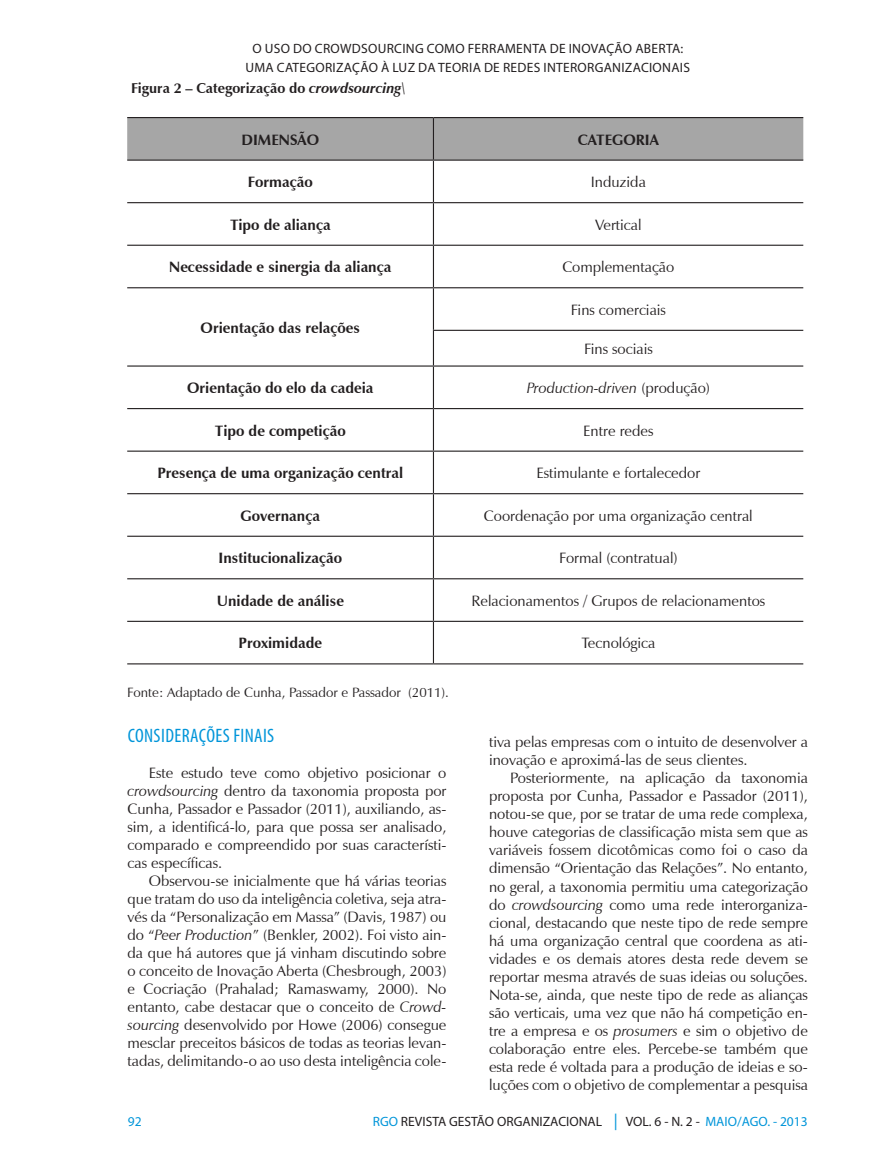
<style>
.page{position:relative;width:893px;height:1170px;background:#fff}
.page>*{position:absolute;margin:0;border:0;box-sizing:border-box;transform-origin:0 0}
.t1{font:condensed 19.5px "Myriad Pro";letter-spacing:.02em;color:#0095d9}
.t2{font:15px/18px "Zapf Humanist 601 BT";color:#231f20;text-align:justify}
.t3{font:700 15px "Zapf Humanist 601 BT";color:#231f20}
.t4{font:italic 15px "Zapf Humanist 601 BT";color:#231f20}
.t5{font:700 14.25px "Zapf Humanist 601 BT";color:#231f20}
.t6{font:13.5px/19.5px "Myriad Pro";letter-spacing:.02em;color:#231f20;text-align:center}
.t7{font:13.5px "Myriad Pro";color:#231f20}
.t8{font:13.5px "Zapf Humanist 601 BT";color:#231f20}
.t9{font:13.5px "Myriad Pro";color:#0095d9}
.s1{font-style:italic}
.s2{font-style:normal}
.s3{color:#0095d9}
.s4{font-size:16.5px;color:#0095d9}
</style>
<div class="page">
<div style="left:127px;top:118px;width:676px;height:41px;background:#a6a6a6"></div>
<svg style="left:127px;top:161px;width:676px;height:502px"></svg>
<hr style="left:127px;top:117px;width:306px;height:1px;background:#231f20">
<hr style="left:433px;top:117px;width:370px;height:1px;background:#231f20">
<hr style="left:127px;top:159px;width:306px;height:2px;background:#231f20">
<hr style="left:433px;top:159px;width:370px;height:2px;background:#231f20">
<hr style="left:127px;top:202px;width:306px;height:1px;background:#231f20">
<hr style="left:433px;top:202px;width:370px;height:1px;background:#231f20">
<hr style="left:127px;top:245px;width:306px;height:1px;background:#231f20">
<hr style="left:433px;top:245px;width:370px;height:1px;background:#231f20">
<hr style="left:127px;top:287px;width:306px;height:1px;background:#231f20">
<hr style="left:433px;top:287px;width:370px;height:1px;background:#231f20">
<hr style="left:433px;top:330px;width:370px;height:1px;background:#231f20">
<hr style="left:127px;top:365px;width:306px;height:1px;background:#231f20">
<hr style="left:433px;top:365px;width:370px;height:1px;background:#231f20">
<hr style="left:127px;top:408px;width:306px;height:1px;background:#231f20">
<hr style="left:433px;top:408px;width:370px;height:1px;background:#231f20">
<hr style="left:127px;top:450px;width:306px;height:1px;background:#231f20">
<hr style="left:433px;top:450px;width:370px;height:1px;background:#231f20">
<hr style="left:127px;top:493px;width:306px;height:1px;background:#231f20">
<hr style="left:433px;top:493px;width:370px;height:1px;background:#231f20">
<hr style="left:127px;top:535px;width:306px;height:2px;background:#231f20">
<hr style="left:433px;top:535px;width:370px;height:2px;background:#231f20">
<hr style="left:127px;top:578px;width:306px;height:1px;background:#231f20">
<hr style="left:433px;top:578px;width:370px;height:1px;background:#231f20">
<hr style="left:127px;top:620px;width:306px;height:2px;background:#231f20">
<hr style="left:433px;top:620px;width:370px;height:2px;background:#231f20">
<hr style="left:127px;top:663px;width:306px;height:1px;background:#231f20">
<hr style="left:433px;top:663px;width:370px;height:1px;background:#231f20">
<hr style="left:433px;top:118px;width:1px;height:41px;background:#231f20">
<hr style="left:433px;top:161px;width:1px;height:41px;background:#231f20">
<hr style="left:433px;top:203px;width:1px;height:42px;background:#231f20">
<hr style="left:433px;top:246px;width:1px;height:41px;background:#231f20">
<hr style="left:433px;top:288px;width:1px;height:42px;background:#231f20">
<hr style="left:433px;top:331px;width:1px;height:34px;background:#231f20">
<hr style="left:433px;top:366px;width:1px;height:42px;background:#231f20">
<hr style="left:433px;top:409px;width:1px;height:41px;background:#231f20">
<hr style="left:433px;top:451px;width:1px;height:42px;background:#231f20">
<hr style="left:433px;top:494px;width:1px;height:41px;background:#231f20">
<hr style="left:433px;top:537px;width:1px;height:41px;background:#231f20">
<hr style="left:433px;top:579px;width:1px;height:41px;background:#231f20">
<hr style="left:433px;top:622px;width:1px;height:41px;background:#231f20">
<p class="t6" style="left:246px;top:38px;width:446px">O USO DO CROWDSOURCING COMO FERRAMENTA DE INOVAÇÃO ABERTA:<br>UMA CATEGORIZAÇÃO À LUZ DA TEORIA DE REDES INTERORGANIZACIONAIS</p>
<p class="t5" style="left:131px;top:79px;width:276px">Figura 2 – Categorização do <span class="s1">crowdsourcing\</span></p>
<p class="t3" style="left:242px;top:130px;width:79px">DIMENSÃO</p>
<p class="t3" style="left:578px;top:130px;width:82px">CATEGORIA</p>
<p class="t3" style="left:248px;top:173px;width:66px">Formação</p>
<p class="t2" style="left:591px;top:173px;width:57px">Induzida</p>
<p class="t3" style="left:230px;top:215px;width:102px">Tipo de aliança</p>
<p class="t2" style="left:595px;top:215px;width:48px">Vertical</p>
<p class="t3" style="left:169px;top:258px;width:224px">Necessidade e sinergia da aliança</p>
<p class="t2" style="left:562px;top:258px;width:113px">Complementação</p>
<p class="t3" style="left:201px;top:318px;width:161px">Orientação das relações</p>
<p class="t2" style="left:571px;top:300px;width:97px">Fins comerciais</p>
<p class="t2" style="left:584px;top:340px;width:70px">Fins sociais</p>
<p class="t3" style="left:187px;top:378px;width:188px">Orientação do elo da cadeia</p>
<p class="t4" style="left:527px;top:378px;width:185px">Production-driven <span class="s2">(produção)</span></p>
<p class="t3" style="left:215px;top:421px;width:132px">Tipo de competição</p>
<p class="t2" style="left:583px;top:421px;width:72px">Entre redes</p>
<p class="t3" style="left:157px;top:463px;width:247px">Presença de uma organização central</p>
<p class="t2" style="left:536px;top:464px;width:166px">Estimulante e fortalecedor</p>
<p class="t3" style="left:241px;top:506px;width:81px">Governança</p>
<p class="t2" style="left:484px;top:506px;width:270px">Coordenação por uma organização central</p>
<p class="t3" style="left:218px;top:548px;width:125px">Institucionalização</p>
<p class="t2" style="left:559px;top:549px;width:120px">Formal (contratual)</p>
<p class="t3" style="left:217px;top:591px;width:129px">Unidade de análise</p>
<p class="t2" style="left:471px;top:591px;width:295px">Relacionamentos / Grupos de relacionamentos</p>
<p class="t3" style="left:239px;top:634px;width:85px">Proximidade</p>
<p class="t2" style="left:581px;top:634px;width:75px">Tecnológica</p>
<p class="t8" style="left:127px;top:683px;width:323px">Fonte: Adaptado de Cunha, Passador e Passador (2011).</p>
<h1 class="t1" style="left:128px;top:723px;width:148px">CONSIDERAÇÕES FINAIS</h1>
<p class="t2" style="left:128px;top:764px;width:320px;text-indent:21px">Este estudo teve como objetivo posicionar o <span class="s1">crowdsourcing</span> dentro da taxonomia proposta por Cunha, Passador e Passador (2011), auxiliando, as&shy;sim, a identificá-lo, para que possa ser analisado, comparado e compreendido por suas característi&shy;cas específicas.</p>
<p class="t2" style="left:128px;top:872px;width:320px;text-indent:21px">Observou-se inicialmente que há várias teorias que tratam do uso da inteligência coletiva, seja atra&shy;vés da “Personalização em Massa” (Davis, 1987) ou do “<span class="s1">Peer Production</span>” (Benkler, 2002). Foi visto ain&shy;da que há autores que já vinham discutindo sobre o conceito de Inovação Aberta (Chesbrough, 2003) e Cocriação (Prahalad; Ramaswamy, 2000). No entanto, cabe destacar que o conceito de <span class="s1">Crowd&shy;sourcing</span> desenvolvido por Howe (2006) consegue mesclar preceitos básicos de todas as teorias levan&shy;tadas, delimitando-o ao uso desta inteligência cole-</p>
<p class="t2" style="left:489px;top:733px;width:320px">tiva pelas empresas com o intuito de desenvolver a inovação e aproximá-las de seus clientes.</p>
<p class="t2" style="left:489px;top:769px;width:320px;text-indent:21px">Posteriormente, na aplicação da taxonomia proposta por Cunha, Passador e Passador (2011), notou-se que, por se tratar de uma rede complexa, houve categorias de classificação mista sem que as variáveis fossem dicotômicas como foi o caso da dimensão “Orientação das Relações”. No entanto, no geral, a taxonomia permitiu uma categorização do <span class="s1">crowdsourcing</span> como uma rede interorganiza&shy;cional, destacando que neste tipo de rede sempre há uma organização central que coordena as ati&shy;vidades e os demais atores desta rede devem se reportar mesma através de suas ideias ou soluções.<br>Nota-se, ainda, que neste tipo de rede as alianças são verticais, uma vez que não há competição en&shy;tre a empresa e os <span class="s1">prosumers</span> e sim o objetivo de colaboração entre eles. Percebe-se também que esta rede é voltada para a produção de ideias e so&shy;luções com o objetivo de complementar a pesquisa</p>
<p class="t9" style="left:128px;top:1112px;width:15px">92</p>
<p class="t7" style="left:373px;top:1112px;width:436px"><span class="s3">RGO</span> REVISTA GESTÃO ORGANIZACIONAL <span class="s4">|</span> VOL. 6 - N. 2 - <span class="s3">MAIO/AGO. - 2013</span></p>
</div>
